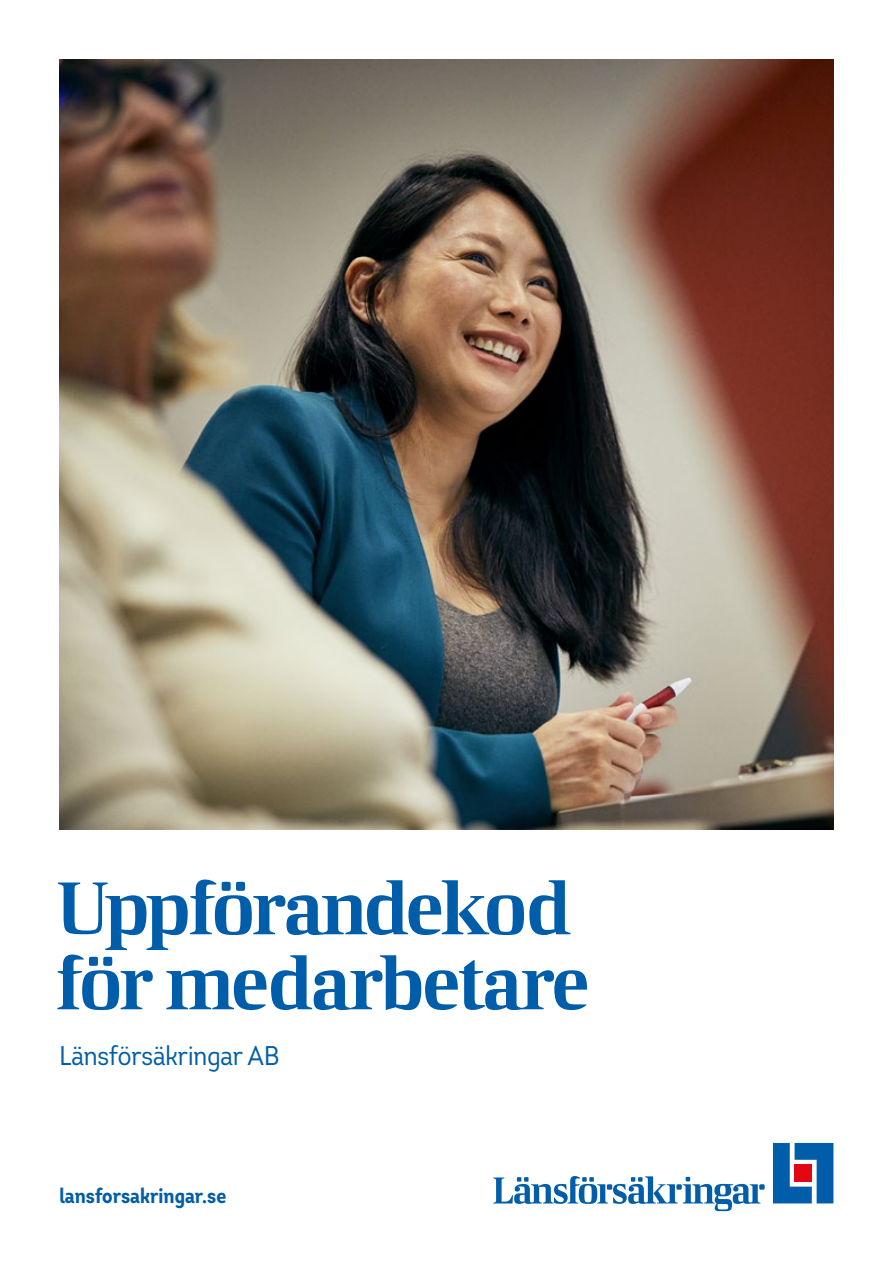
<style>
.page{position:relative;width:893px;height:1263px;background:#fff}
.page>*{position:absolute;margin:0;border:0;box-sizing:border-box;transform-origin:0 0}
.t1{font:75px/75px "LF Rubrik 2";letter-spacing:-.04em;color:#005da9}
.t2{font:27px "Intro Cond";color:#005da9}
.t3{font:700 21px "Intro Cond";color:#005da9}
</style>
<div class="page">
<img style="left:60px;top:60px;width:773px;height:769px">
<svg style="left:493px;top:1176px;width:272px;height:35px"></svg>
<svg style="left:773px;top:1143px;width:60px;height:60px;background:#2c77b6"></svg>
<div style="left:795px;top:1164px;width:17px;height:18px;background:#e30613"></div>
<p class="t1" style="left:55px;top:869px;width:535px">Uppförandekod för medarbetare</p>
<p class="t2" style="left:60px;top:1039px;width:221px">Länsförsäkringar AB</p>
<p class="t3" style="left:60px;top:1183px;width:168px">lansforsakringar.se</p>
</div>
